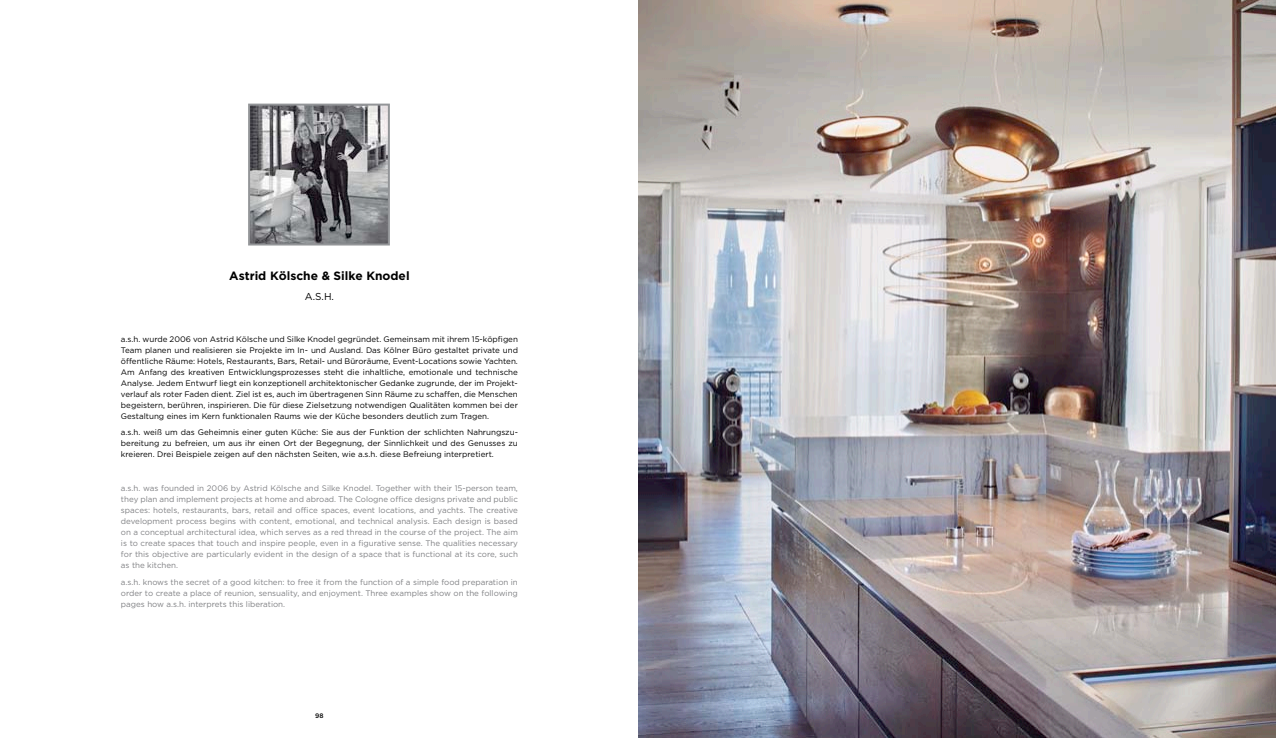
<style>
.page{position:relative;width:1276px;height:738px;background:#fff}
.page>*{position:absolute;margin:0;border:0;box-sizing:border-box;transform-origin:0 0}
.t1{font:700 12px "Gotham";color:#000}
.t2{font:10px "Gotham";color:#000}
.t3{font:8px/11px "Gotham";color:#000;text-align:justify}
.t4{font:8px/11px "Gotham";color:#808184;text-align:justify}
.t5{font:500 6.5px "Gotham";color:#000}
</style>
<div class="page">
<svg style="left:248px;top:103px;width:142px;height:143px;background:#88888b"></svg>
<img style="left:638px;top:0;width:638px;height:737px">
<h1 class="t1" style="left:229px;top:268px;width:182px">Astrid Kölsche &amp; Silke Knodel</h1>
<p class="t2" style="left:305px;top:290px;width:31px">A.S.H.</p>
<p class="t3" style="left:121px;top:333px;width:398px">a.s.h. wurde 2006 von Astrid Kölsche und Silke Knodel gegründet. Gemeinsam mit ihrem 15-köpfigen Team planen und realisieren sie Projekte im In- und Ausland. Das Kölner Büro gestaltet private und öffentliche Räume: Hotels, Restaurants, Bars, Retail- und Büroräume, Event-Locations sowie Yachten.<br>Am Anfang des kreativen Entwicklungsprozesses steht die inhaltliche, emotionale und technische Analyse. Jedem Entwurf liegt ein konzeptionell architektonischer Gedanke zugrunde, der im Projekt&shy;verlauf als roter Faden dient. Ziel ist es, auch im übertragenen Sinn Räume zu schaffen, die Menschen begeistern, berühren, inspirieren. Die für diese Zielsetzung notwendigen Qualitäten kommen bei der Gestaltung eines im Kern funktionalen Raums wie der Küche besonders deutlich zum Tragen.</p>
<p class="t3" style="left:121px;top:426px;width:398px">a.s.h. weiß um das Geheimnis einer guten Küche: Sie aus der Funktion der schlichten Nahrungszu&shy;bereitung zu befreien, um aus ihr einen Ort der Begegnung, der Sinnlichkeit und des Genusses zu kreieren. Drei Beispiele zeigen auf den nächsten Seiten, wie a.s.h. diese Befreiung interpretiert.</p>
<p class="t4" style="left:121px;top:482px;width:398px">a.s.h. was founded in 2006 by Astrid Kölsche and Silke Knodel. Together with their 15-person team, they plan and implement projects at home and abroad. The Cologne office designs private and public spaces: hotels, restaurants, bars, retail and office spaces, event locations, and yachts. The creative development process begins with content, emotional, and technical analysis. Each design is based on a conceptual architectural idea, which serves as a red thread in the course of the project. The aim is to create spaces that touch and inspire people, even in a figurative sense. The qualities necessary for this objective are particularly evident in the design of a space that is functional at its core, such as the kitchen.</p>
<p class="t4" style="left:121px;top:575px;width:398px">a.s.h. knows the secret of a good kitchen: to free it from the function of a simple food preparation in order to create a place of reunion, sensuality, and enjoyment. Three examples show on the following pages how a.s.h. interprets this liberation.</p>
<p class="t5" style="left:315px;top:711px;width:10px">98</p>
</div>
